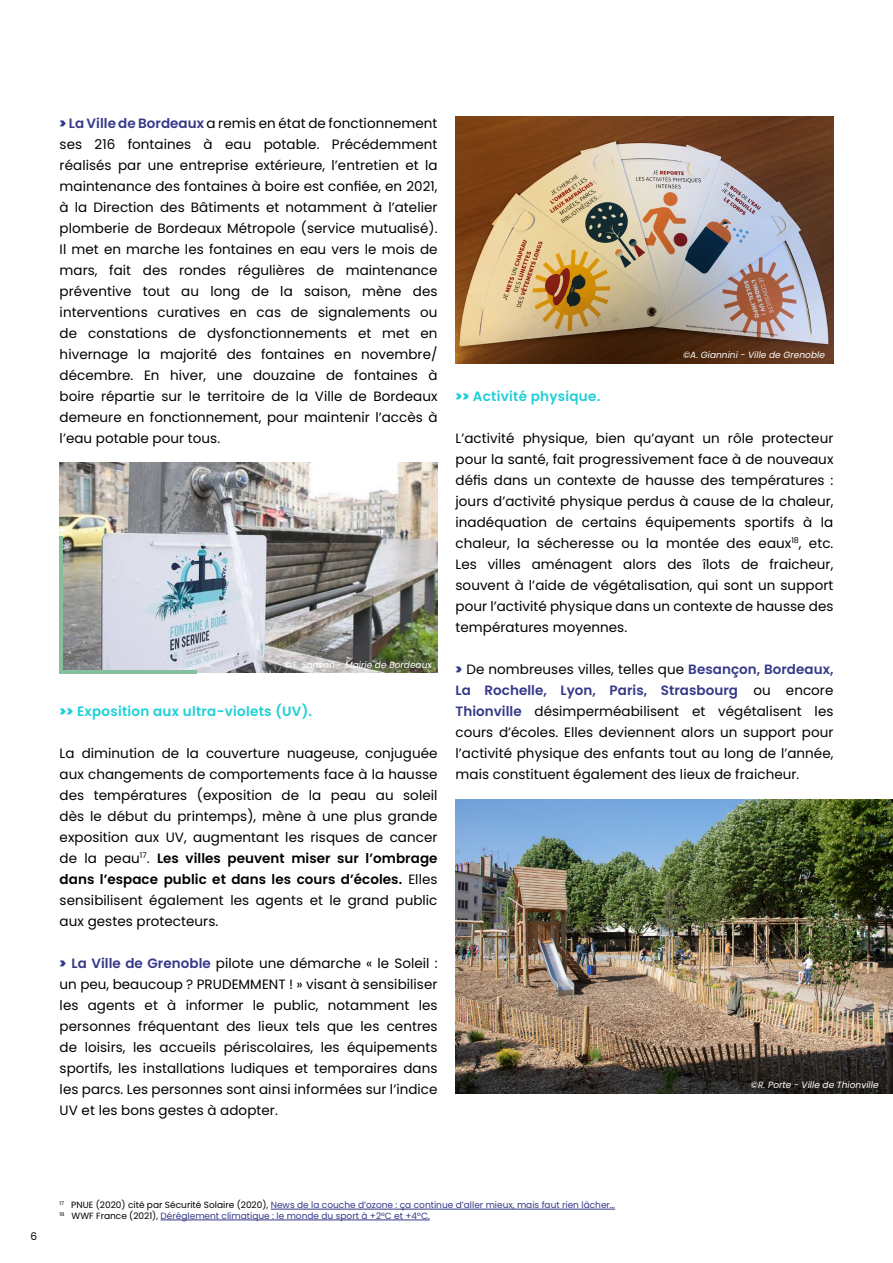
<style>
.page{position:relative;width:893px;height:1263px;background:#fff}
.page>*{position:absolute;margin:0;border:0;box-sizing:border-box;transform-origin:0 0}
.t1{font:13.5px/21px "Poppins";letter-spacing:.005em;color:#000;text-align:justify}
.t2{font:600 13.5px "Poppins";letter-spacing:.02em;color:#1fcfd6}
.t3{font:10.5px "Poppins";color:#000}
.t4{font:9px/10.8px "Poppins";color:#363988}
.t5{font:italic 9px "Poppins";color:#fff}
.s1{font-weight:900;color:#363988}
.s2{font-weight:600;color:#363988}
.s3{font-weight:900}
.s4{font-weight:600}
.s5{color:#000}
</style>
<div class="page">
<img style="left:60px;top:463px;width:378px;height:210px">
<hr style="left:271px;top:1209px;width:344px;height:1px;background:#363988">
<hr style="left:161px;top:1220px;width:269px;height:1px;background:#363988">
<img style="left:455px;top:117px;width:378px;height:246px">
<img style="left:455px;top:800px;width:438px;height:294px">
<hr style="left:60px;top:536px;width:3px;height:138px;background:#84c09f">
<hr style="left:60px;top:670px;width:137px;height:4px;background:#84c09f">
<p class="t1" style="left:60px;top:112px;width:379px"><span class="s1">&gt;</span> <span class="s2">La Ville de Bordeaux</span> a remis en état de fonctionnement ses 216 fontaines à eau potable. Précédemment réalisés par une entreprise extérieure, l’entretien et la maintenance des fontaines à boire est confiée, en 2021, à la Direction des Bâtiments et notamment à l’atelier plomberie de Bordeaux Métropole (service mutualisé).<br>Il met en marche les fontaines en eau vers le mois de mars, fait des rondes régulières de maintenance préventive tout au long de la saison, mène des interventions curatives en cas de signalements ou de constations de dysfonctionnements et met en hivernage la majorité des fontaines en novembre/ décembre. En hiver, une douzaine de fontaines à boire répartie sur le territoire de la Ville de Bordeaux demeure en fonctionnement, pour maintenir l’accès à l’eau potable pour tous.</p>
<p class="t5" style="left:285px;top:660px;width:148px">©T. Sanson - Mairie de Bordeaux</p>
<p class="t2" style="left:60px;top:703px;width:254px"><span class="s3">&gt;&gt;</span> Exposition aux ultra-violets (UV).</p>
<p class="t1" style="left:60px;top:742px;width:379px">La diminution de la couverture nuageuse, conjuguée aux changements de comportements face à la hausse des températures (exposition de la peau au soleil dès le début du printemps), mène à une plus grande exposition aux UV, augmentant les risques de cancer de la peau<sup>17</sup>. <span class="s4">Les villes peuvent miser sur l’ombrage dans l’espace public et dans les cours d’écoles.</span> Elles sensibilisent également les agents et le grand public aux gestes protecteurs.</p>
<p class="t1" style="left:60px;top:952px;width:379px"><span class="s1">&gt;</span> <span class="s2">La Ville de Grenoble</span> pilote une démarche « le Soleil : un peu, beaucoup ? PRUDEMMENT ! » visant à sensibiliser les agents et à informer le public, notamment les personnes fréquentant des lieux tels que les centres de loisirs, les accueils périscolaires, les équipements sportifs, les installations ludiques et temporaires dans les parcs. Les personnes sont ainsi informées sur l’indice UV et les bons gestes à adopter.</p>
<p class="t5" style="left:683px;top:349px;width:143px">©A. Giannini - Ville de Grenoble</p>
<p class="t2" style="left:456px;top:388px;width:146px"><span class="s3">&gt;&gt;</span> Activité physique.</p>
<p class="t1" style="left:456px;top:427px;width:379px">L’activité physique, bien qu’ayant un rôle protecteur pour la santé, fait progressivement face à de nouveaux défis dans un contexte de hausse des températures : jours d’activité physique perdus à cause de la chaleur, inadéquation de certains équipements sportifs à la chaleur, la sécheresse ou la montée des eaux<sup>18</sup>, etc.<br>Les villes aménagent alors des îlots de fraicheur, souvent à l’aide de végétalisation, qui sont un support pour l’activité physique dans un contexte de hausse des températures moyennes.</p>
<p class="t1" style="left:456px;top:658px;width:379px"><span class="s1">&gt;</span> De nombreuses villes, telles que <span class="s2">Besançon, Bordeaux, La Rochelle, Lyon, Paris, Strasbourg</span> ou encore <span class="s2">Thionville</span> désimperméabilisent et végétalisent les cours d’écoles. Elles deviennent alors un support pour l’activité physique des enfants tout au long de l’année, mais constituent également des lieux de fraicheur.</p>
<p class="t5" style="left:751px;top:1080px;width:129px">©R. Porte - Ville de Thionville</p>
<p class="t3" style="left:31px;top:1230px;width:8px">6</p>
<p class="t4" style="left:60px;top:1200px;width:557px"><sup>17</sup> <span class="s5">PNUE (2020) cité par Sécurité Solaire (2020),</span> News de la couche d’ozone : ça continue d’aller mieux, mais faut rien lâcher…<br><sup>18</sup> <span class="s5">WWF France (2021),</span> Dérèglement climatique : le monde du sport à +2°C et +4°C.</p>
</div>
